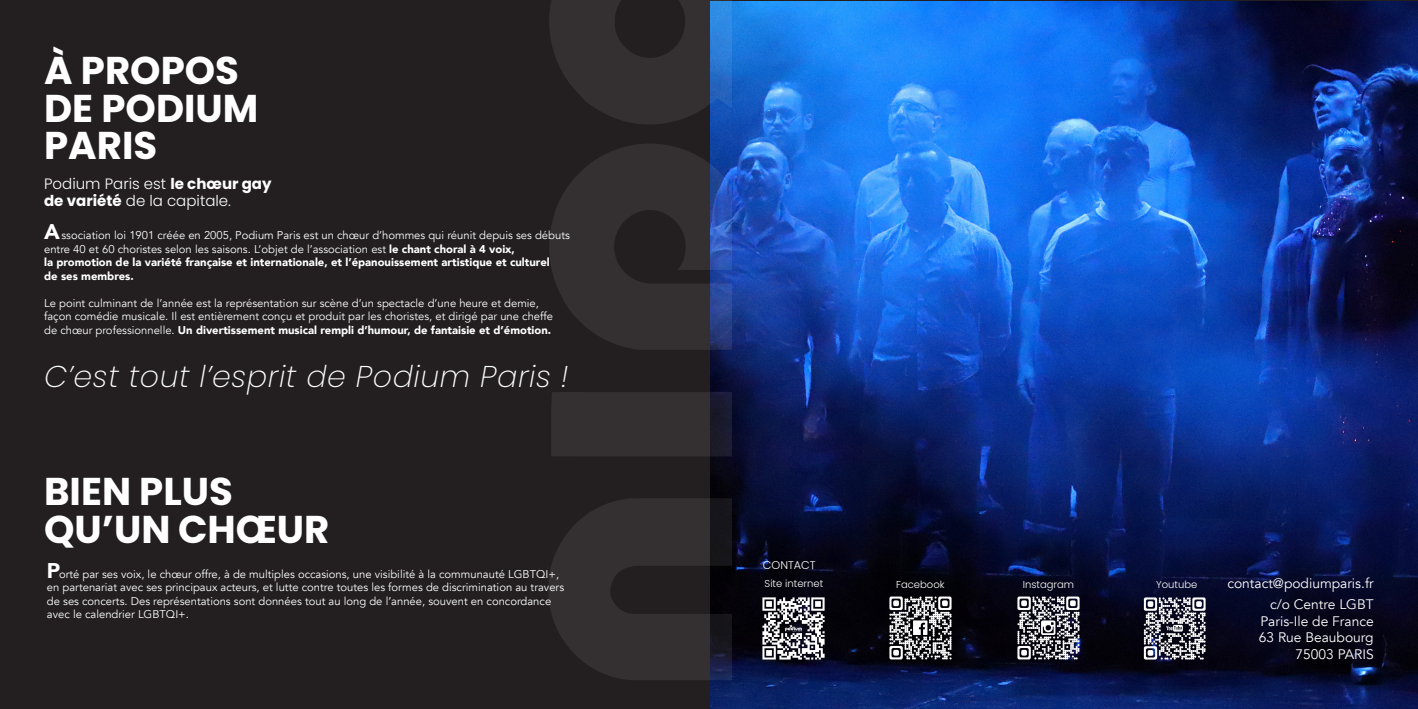
<style>
.page{position:relative;width:1418px;height:709px;background:#fff}
.page>*{position:absolute;margin:0;border:0;box-sizing:border-box;transform-origin:0 0}
.t1{font:700 38.75px/37.8px "Poppins";color:#fff}
.t2{font:italic 200 30px "Poppins";letter-spacing:.02em;color:#fff}
.t3{font:300 15px "Poppins";color:#fff}
.t4{font:13.75px "Avenir";color:#fff}
.t5{font:11.25px/13.5px "Avenir";color:#fff}
.t6{font:900 11.25px "Avenir";color:#fff}
.t7{font:300 11.25px "Poppins";color:#fff}
.t8{font:300 10px "Poppins";color:#fff}
.s1{font-weight:700}
.s2{font-weight:900;font-size:21.25px}
.s3{font-weight:900}
.s4{font-weight:400}
</style>
<div class="page">
<div style="left:0;top:0;width:1417px;height:709px;background:#231f20"></div>
<img style="left:710px;top:2px;width:707px;height:707px">
<img style="left:755px;top:593px;width:73px;height:73px">
<img style="left:882px;top:590px;width:76px;height:76px">
<img style="left:1010px;top:590px;width:76px;height:76px">
<img style="left:1138px;top:590px;width:74px;height:76px">
<svg style="left:549px;top:1px;width:182px;height:141px;fill:#343031"></svg>
<svg style="left:551px;top:391px;width:180px;height:65px"></svg>
<svg style="left:549px;top:142px;width:182px;height:208px"></svg>
<svg style="left:549px;top:497px;width:182px;height:183px"></svg>
<p class="t1" style="left:44px;top:52px;width:196px">À PROPOS</p>
<p class="t1" style="left:44px;top:89px;width:216px">DE PODIUM<br>PARIS</p>
<p class="t3" style="left:44px;top:175px;width:229px">Podium Paris est <span class="s1">le chœur gay</span></p>
<p class="t3" style="left:44px;top:192px;width:188px"><span class="s1">de variété</span> de la capitale.</p>
<p class="t5" style="left:44px;top:229px;width:527px"><span class="s2">A</span>ssociation loi 1901 créée en 2005, Podium Paris est un chœur d’hommes qui réunit depuis ses débuts entre 40 et 60 choristes selon les saisons. L’objet de l’association est <span class="s3">le chant choral à 4 voix,</span></p>
<p class="t6" style="left:44px;top:253px;width:507px">la promotion de la variété française et internationale, et l’épanouissement artistique et culturel</p>
<p class="t6" style="left:44px;top:266px;width:91px">de ses membres.</p>
<p class="t5" style="left:44px;top:296px;width:496px">Le point culminant de l’année est la représentation sur scène d’un spectacle d’une heure et demie,</p>
<p class="t5" style="left:44px;top:310px;width:510px">façon comédie musicale. Il est entièrement conçu et produit par les choristes, et dirigé par une cheffe</p>
<p class="t6" style="left:44px;top:320px;width:508px"><span class="s4">de chœur professionnelle.</span> Un divertissement musical rempli d’humour, de fantaisie et d’émotion.</p>
<p class="t2" style="left:44px;top:359px;width:526px">C’est tout l’esprit de Podium Paris !</p>
<p class="t1" style="left:44px;top:473px;width:190px">BIEN PLUS</p>
<p class="t1" style="left:44px;top:510px;width:287px">QU’UN CHŒUR</p>
<p class="t5" style="left:47px;top:567px;width:513px"><span class="s2">P</span>orté par ses voix, le chœur offre, à de multiples occasions, une visibilité à la communauté LGBTQI+,</p>
<p class="t5" style="left:47px;top:581px;width:518px">en partenariat avec ses principaux acteurs, et lutte contre toutes les formes de discrimination au travers de ses concerts. Des représentations sont données tout au long de l’année, souvent en concordance avec le calendrier LGBTQI+.</p>
<p class="t7" style="left:762px;top:558px;width:54px">CONTACT</p>
<p class="t8" style="left:764px;top:577px;width:60px">Site internet</p>
<p class="t8" style="left:896px;top:578px;width:50px">Facebook</p>
<p class="t8" style="left:1022px;top:578px;width:53px">Instagram</p>
<p class="t8" style="left:1156px;top:578px;width:43px">Youtube</p>
<p class="t4" style="left:1227px;top:575px;width:148px">contact@podiumparis.fr</p>
<p class="t4" style="left:1270px;top:596px;width:105px">c/o Centre LGBT</p>
<p class="t4" style="left:1260px;top:612px;width:115px">Paris-Ile de France</p>
<p class="t4" style="left:1258px;top:629px;width:116px">63 Rue Beaubourg</p>
<p class="t4" style="left:1295px;top:645px;width:80px">75003 PARIS</p>
</div>
